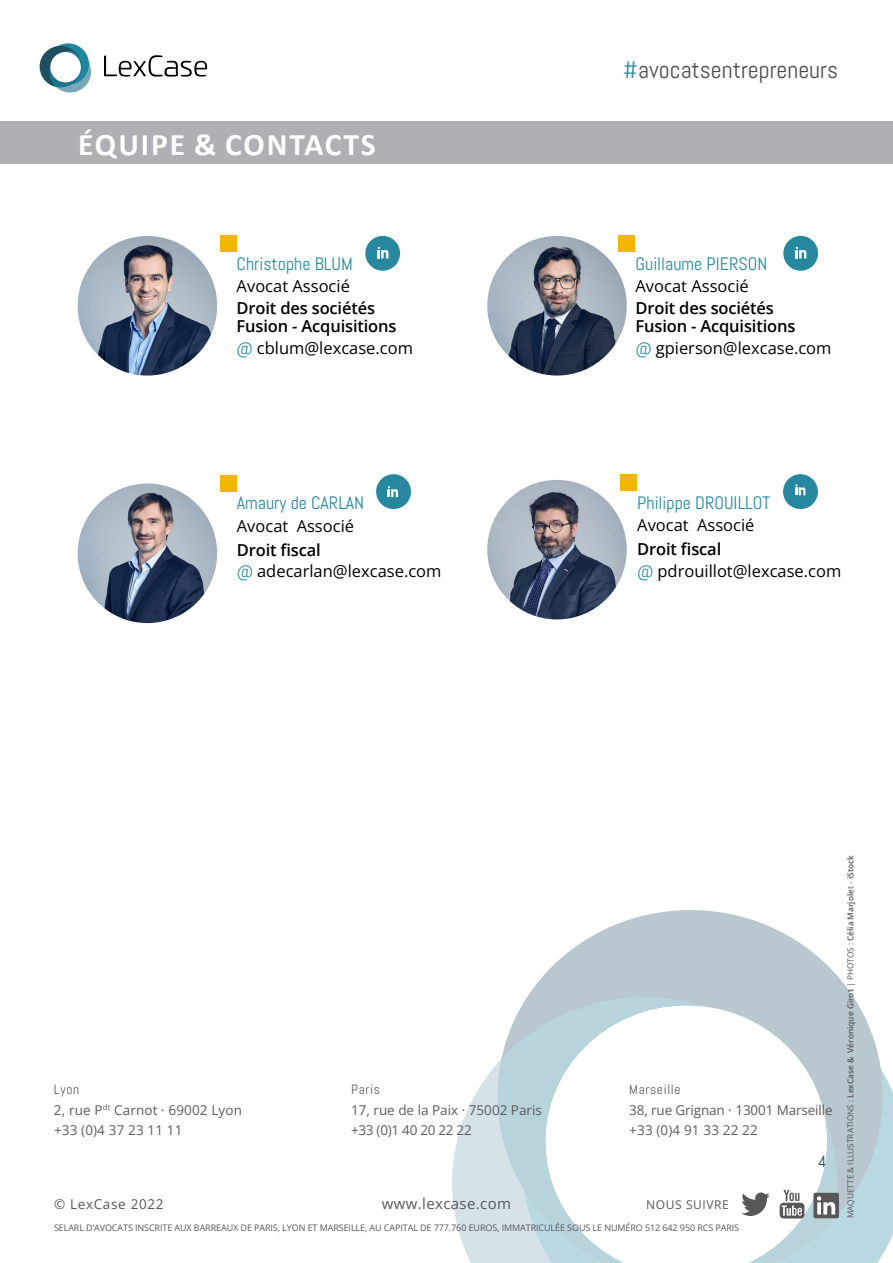
<style>
.page{position:relative;width:893px;height:1263px;background:#fff}
.page>*{position:absolute;margin:0;border:0;box-sizing:border-box;transform-origin:0 0}
.t1{font:700 31.5px "Calibri";letter-spacing:.06em;color:#fff}
.t2{font:24px "Abel";color:#504c4a}
.t3{font:18px "Abel";color:#27879f}
.t4{font:16.5px/21.5px "Open Sans";color:#000}
.t5{font:600 16.5px/18px "Open Sans";letter-spacing:-.01em;color:#000}
.t6{font:16.5px "Abel";color:#1e5161}
.t7{font:15px "Open Sans";letter-spacing:.025em;color:#575659}
.t8{font:13.5px/20.4px "Open Sans";color:#5c5b5e}
.t9{font:13.5px "Abel";letter-spacing:.05em;color:#5c5b5e}
.t10{font:13.5px "Open Sans";letter-spacing:.05em;color:#575659}
.t11{font:12px "Open Sans";letter-spacing:.05em;color:#575659}
.t12{font:9px "Open Sans";letter-spacing:-.01em;color:#575659}
.t13{font:8.25px "Open Sans";color:#575659}
.s1{font-family:"Abel";color:#27879f}
.s2{font-weight:600}
.s3{color:#27879f}
</style>
<div class="page">
<svg style="left:885px;top:1076px;width:8px;height:174px"></svg>
<svg style="left:528px;top:910px;width:357px;height:353px;fill:#b8c8ce"></svg>
<svg style="left:452px;top:1064px;width:45px;height:199px;fill:#d5e3e9"></svg>
<svg style="left:497px;top:996px;width:341px;height:267px"></svg>
<div style="left:0;top:122px;width:893px;height:42px;background:#b0afb3"></div>
<img style="left:78px;top:236px;width:139px;height:140px;border-radius:70px">
<img style="left:78px;top:483px;width:139px;height:140px;border-radius:70px">
<div style="left:376px;top:474px;width:35px;height:35px;background:#27879f;border-radius:50%"></div>
<svg style="left:388px;top:486px;width:10px;height:11px"></svg>
<div style="left:365px;top:236px;width:35px;height:35px;background:#27879f;border-radius:50%"></div>
<svg style="left:378px;top:247px;width:11px;height:11px"></svg>
<img style="left:487px;top:480px;width:140px;height:139px;border-radius:70px">
<div style="left:783px;top:474px;width:35px;height:35px;background:#27879f;border-radius:50%"></div>
<svg style="left:795px;top:484px;width:11px;height:11px"></svg>
<img style="left:487px;top:236px;width:140px;height:140px;border-radius:70px">
<div style="left:620px;top:474px;width:17px;height:17px;background:#f2b500"></div>
<div style="left:220px;top:475px;width:17px;height:17px;background:#f2b500"></div>
<div style="left:618px;top:235px;width:17px;height:17px;background:#f2b500"></div>
<div style="left:220px;top:235px;width:17px;height:17px;background:#f2b500"></div>
<div style="left:813px;top:1193px;width:26px;height:25px;background:#575659;border-radius:2px"></div>
<svg style="left:524px;top:1190px;width:311px;height:73px"></svg>
<svg style="left:104px;top:55px;width:103px;height:22px"></svg>
<svg style="left:47px;top:43px;width:42px;height:42px"></svg>
<div style="left:40px;top:46px;width:41px;height:41px;background:#1d4f61;border-radius:50%"></div>
<svg style="left:49px;top:51px;width:42px;height:42px"></svg>
<div style="left:50px;top:52px;width:31px;height:30px;background:#fff;border-radius:50%"></div>
<div style="left:783px;top:236px;width:35px;height:35px;background:#27879f;border-radius:50%"></div>
<svg style="left:796px;top:247px;width:10px;height:11px"></svg>
<h1 class="t1" style="left:78px;top:124px;width:299px">ÉQUIPE &amp; CONTACTS</h1>
<p class="t3" style="left:237px;top:252px;width:118px">Christophe BLUM</p>
<p class="t4" style="left:237px;top:275px;width:115px">Avocat Associé</p>
<p class="t5" style="left:237px;top:299px;width:161px">Droit des sociétés<br>Fusion - Acquisitions</p>
<p class="t4" style="left:237px;top:336px;width:178px"><span class="s1">@</span> cblum@lexcase.com</p>
<p class="t3" style="left:237px;top:492px;width:129px">Amaury de CARLAN</p>
<p class="t4" style="left:237px;top:514px;width:119px">Avocat Associé</p>
<p class="t4" style="left:237px;top:538px;width:206px"><span class="s2">Droit fiscal<br></span><span class="s1">@</span> adecarlan@lexcase.com</p>
<h2 class="t2" style="left:623px;top:55px;width:217px"><span class="s3">#</span>avocatsentrepreneurs</h2>
<p class="t3" style="left:635px;top:252px;width:133px">Guillaume PIERSON</p>
<p class="t4" style="left:635px;top:275px;width:115px">Avocat Associé</p>
<p class="t5" style="left:635px;top:299px;width:161px">Droit des sociétés<br>Fusion - Acquisitions</p>
<p class="t4" style="left:635px;top:337px;width:197px"><span class="s1">@</span> gpierson@lexcase.com</p>
<p class="t3" style="left:637px;top:491px;width:135px">Philippe DROUILLOT</p>
<p class="t4" style="left:637px;top:514px;width:119px">Avocat Associé</p>
<p class="t4" style="left:637px;top:538px;width:206px"><span class="s2">Droit fiscal<br></span><span class="s1">@</span> pdrouillot@lexcase.com</p>
<p class="t9" style="left:54px;top:1081px;width:27px">Lyon</p>
<p class="t8" style="left:54px;top:1099px;width:190px">2, rue P<sup>dt</sup> Carnot · 69002 Lyon +33 (0)4 37 23 11 11</p>
<p class="t9" style="left:351px;top:1081px;width:30px">Paris</p>
<p class="t8" style="left:351px;top:1099px;width:192px">17, rue de la Paix · 75002 Paris +33 (0)1 40 20 22 22</p>
<p class="t9" style="left:629px;top:1081px;width:53px">Marseille</p>
<p class="t8" style="left:629px;top:1099px;width:205px">38, rue Grignan · 13001 Marseille +33 (0)4 91 33 22 22</p>
<p class="t6" style="left:818px;top:1150px;width:10px">4</p>
<p class="t10" style="left:54px;top:1195px;width:111px">© LexCase 2022</p>
<p class="t7" style="left:382px;top:1193px;width:131px">www.lexcase.com</p>
<p class="t11" style="left:646px;top:1196px;width:84px">NOUS SUIVRE</p>
<p class="t12" style="left:54px;top:1221px;width:687px">SELARL D’AVOCATS INSCRITE AUX BARREAUX DE PARIS, LYON ET MARSEILLE, AU CAPITAL DE 777.760 EUROS, IMMATRICULÉE SOUS LE NUMÉRO 512 642 950 RCS PARIS</p>
<p class="t13" style="left:845px;top:1218px;width:364px;rotate:-90deg">MAQUETTE &amp; ILLUSTRATIONS : <span class="s2">LexCase &amp;</span> <span class="s2">Véronique Girot</span> | PHOTOS : <span class="s2">Célia Marjole</span>t - <span class="s2">iStock</span></p>
</div>
